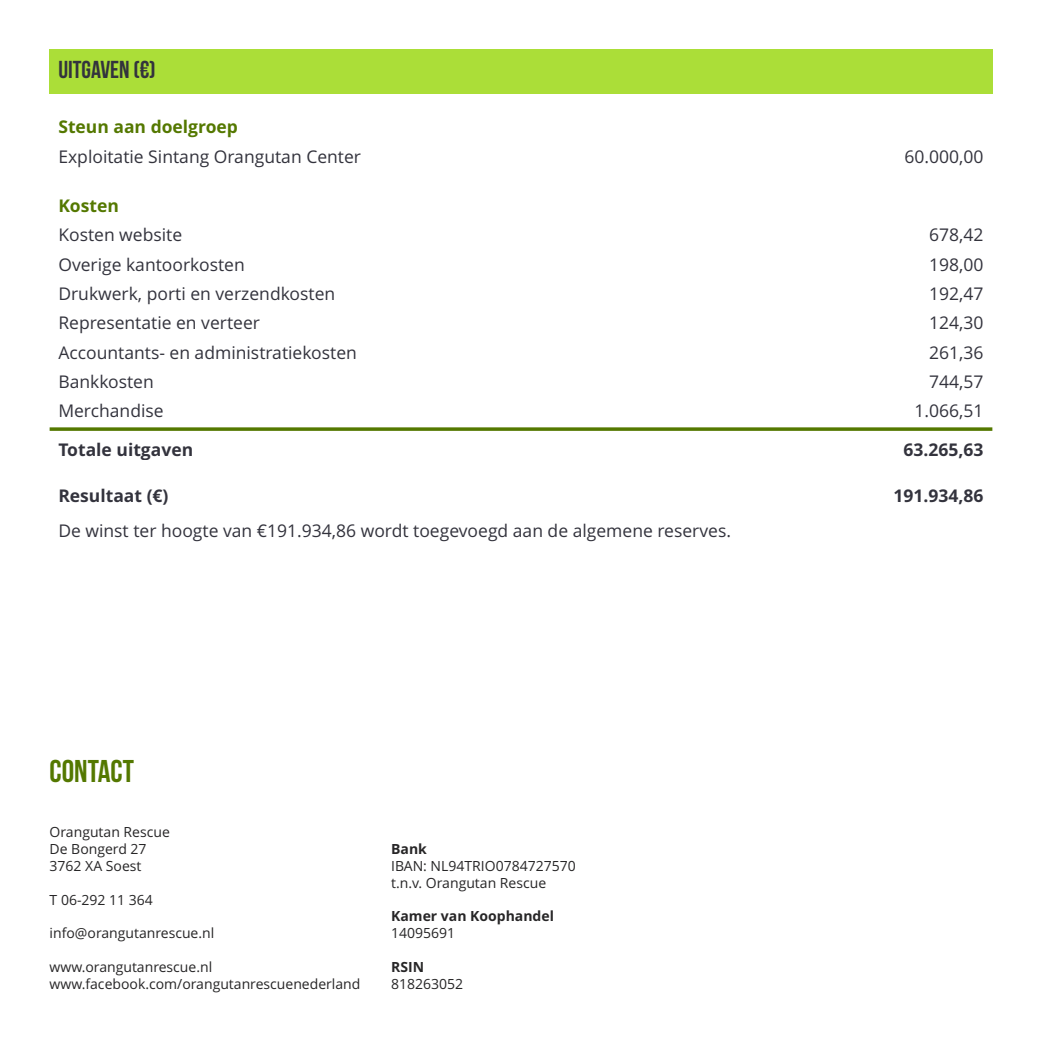
<style>
.page{position:relative;width:1042px;height:1042px;background:#fff}
.page>*{position:absolute;margin:0;border:0;box-sizing:border-box;transform-origin:0 0}
.t1{font:700 31.5px "Bebas Neue";color:#547800}
.t2{font:700 24.5px "Bebas Neue";color:#33333d}
.t3{font:17.5px "Open Sans";color:#33333d}
.t4{font:700 17.5px "Open Sans";color:#33333d}
.t5{font:700 17.5px "Open Sans";color:#547800}
.t6{font:14px/17px "Open Sans";color:#272627}
.t7{font:700 14px "Open Sans";color:#272627}
</style>
<div class="page">
<div style="left:50px;top:50px;width:543px;height:44px;background:#abde38"></div>
<div style="left:593px;top:50px;width:200px;height:44px;background:#abde38"></div>
<div style="left:793px;top:50px;width:199px;height:44px;background:#abde38"></div>
<svg style="left:50px;top:427px;width:942px;height:4px;background:#69881f"></svg>
<h2 class="t2" style="left:58px;top:56px;width:99px">UITGAVEN (€)</h2>
<p class="t5" style="left:58px;top:117px;width:181px">Steun aan doelgroep</p>
<p class="t3" style="left:58px;top:146px;width:304px">Exploitatie Sintang Orangutan Center</p>
<p class="t3" style="left:904px;top:146px;width:80px">60.000,00</p>
<p class="t5" style="left:58px;top:196px;width:62px">Kosten</p>
<p class="t3" style="left:58px;top:225px;width:125px">Kosten website</p>
<p class="t3" style="left:929px;top:225px;width:56px">678,42</p>
<p class="t3" style="left:58px;top:254px;width:188px">Overige kantoorkosten</p>
<p class="t3" style="left:929px;top:254px;width:56px">198,00</p>
<p class="t3" style="left:58px;top:284px;width:278px">Drukwerk, porti en verzendkosten</p>
<p class="t3" style="left:929px;top:284px;width:56px">192,47</p>
<p class="t3" style="left:58px;top:313px;width:203px">Representatie en verteer</p>
<p class="t3" style="left:929px;top:313px;width:56px">124,30</p>
<p class="t3" style="left:58px;top:342px;width:300px">Accountants- en administratiekosten</p>
<p class="t3" style="left:929px;top:342px;width:56px">261,36</p>
<p class="t3" style="left:58px;top:372px;width:97px">Bankkosten</p>
<p class="t3" style="left:929px;top:372px;width:56px">744,57</p>
<p class="t3" style="left:58px;top:401px;width:107px">Merchandise</p>
<p class="t3" style="left:914px;top:401px;width:70px">1.066,51</p>
<p class="t4" style="left:58px;top:440px;width:136px">Totale uitgaven</p>
<p class="t4" style="left:903px;top:440px;width:81px">63.265,63</p>
<p class="t4" style="left:58px;top:486px;width:112px">Resultaat (€)</p>
<p class="t4" style="left:893px;top:486px;width:91px">191.934,86</p>
<p class="t3" style="left:58px;top:520px;width:674px">De winst ter hoogte van €191.934,86 wordt toegevoegd aan de algemene reserves.</p>
<h1 class="t1" style="left:50px;top:754px;width:86px">CONTACT</h1>
<p class="t6" style="left:50px;top:823px;width:122px">Orangutan Rescue<br>De Bongerd 27<br>3762 XA Soest</p>
<p class="t6" style="left:50px;top:891px;width:105px">T 06-292 11 364</p>
<p class="t6" style="left:50px;top:925px;width:166px">info@orangutanrescue.nl</p>
<p class="t6" style="left:50px;top:959px;width:312px">www.orangutanrescue.nl www.facebook.com/orangutanrescuenederland</p>
<p class="t7" style="left:391px;top:841px;width:37px">Bank</p>
<p class="t6" style="left:391px;top:857px;width:186px">IBAN: NL94TRIO0784727570 t.n.v. Orangutan Rescue</p>
<p class="t7" style="left:391px;top:908px;width:164px">Kamer van Koophandel</p>
<p class="t6" style="left:391px;top:925px;width:66px">14095691</p>
<p class="t7" style="left:391px;top:959px;width:34px">RSIN</p>
<p class="t6" style="left:391px;top:975px;width:74px">818263052</p>
</div>
